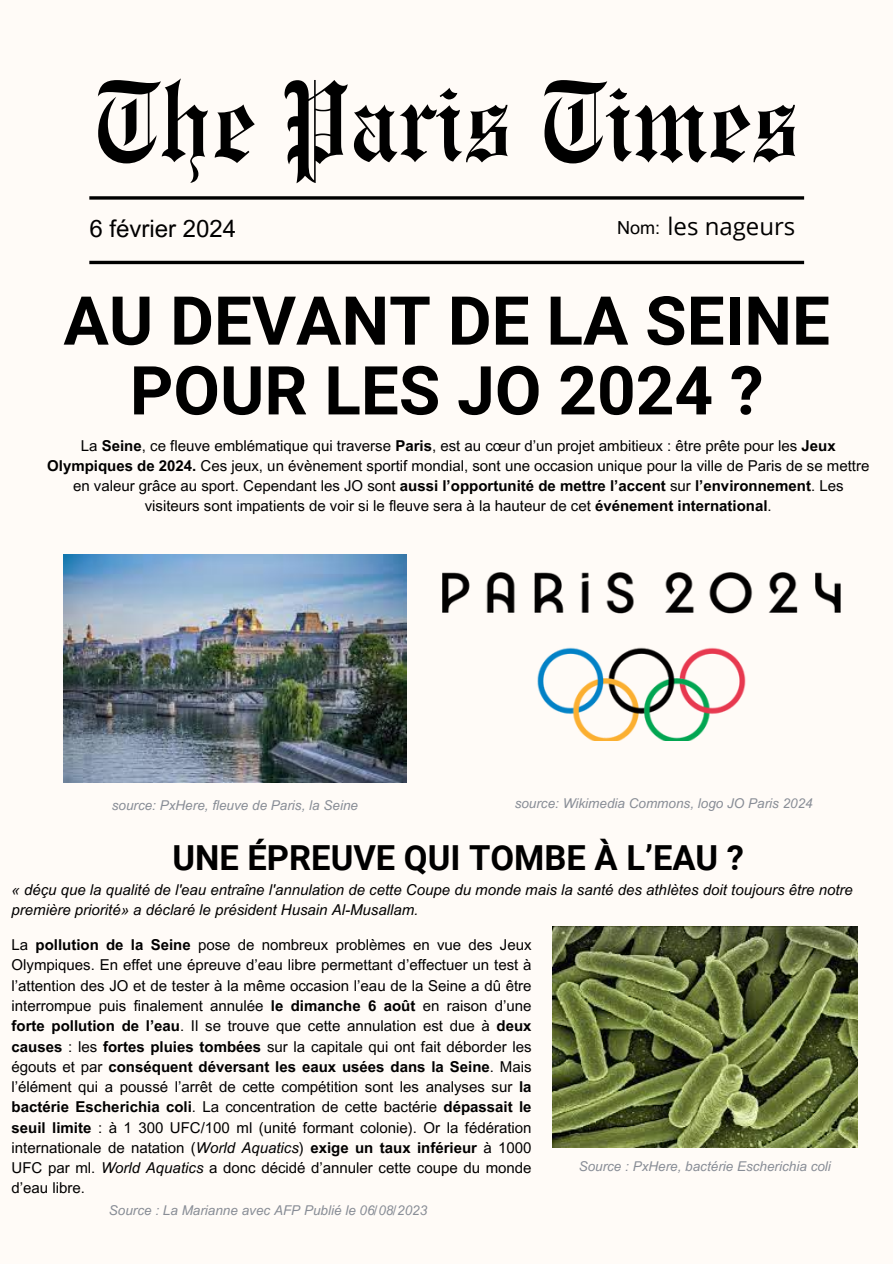
<style>
.page{position:relative;width:893px;height:1264px;background:#fff}
.page>*{position:absolute;margin:0;border:0;box-sizing:border-box;transform-origin:0 0}
.t1{font:114px "Engravers Old English BT";color:#000}
.t2{font:700 67.5px/69.8px "Roboto";color:#000;text-align:center}
.t3{font:700 34.5px "Roboto";color:#000}
.t4{font:24px "Arial MT Pro";color:#000}
.t5{font:24px "Open Sans";color:#000}
.t6{font:18px "Arial MT Pro";color:#000}
.t7{font:15px/20.2px "Arial MT Pro";color:#000;text-align:center}
.t8{font:italic 15px/20.2px "Arial MT Pro";color:#000}
.t9{font:italic 13.5px "Arial MT Pro";color:#888d96}
.s1{font-weight:700}
.s2{font-style:italic}
</style>
<div class="page">
<div style="left:0;top:0;width:892px;height:1263px;background:#fffbf7"></div>
<svg style="left:89px;top:196px;width:715px;height:4px;background:#272626"></svg>
<hr style="left:89px;top:261px;width:715px;height:3px;background:#000">
<img style="left:64px;top:554px;width:342px;height:228px">
<img style="left:442px;top:572px;width:397px;height:168px">
<img style="left:552px;top:926px;width:305px;height:221px">
<h4 class="t1" style="left:93px;top:55px;width:709px">The Paris Times</h4>
<p class="t4" style="left:89px;top:219px;width:148px">6 février 2024</p>
<p class="t6" style="left:617px;top:220px;width:45px">Nom:</p>
<p class="t5" style="left:667px;top:210px;width:129px">les nageurs</p>
<h2 class="t2" style="left:63px;top:287px;width:768px">AU DEVANT DE LA SEINE<br>POUR LES JO 2024 ?</h2>
<p class="t7" style="left:47px;top:437px;width:823px">La <span class="s1">Seine</span>, ce fleuve emblématique qui traverse <span class="s1">Paris</span>, est au cœur d’un projet ambitieux : être prête pour les <span class="s1">Jeux Olympiques de 2024.</span> Ces jeux, un évènement sportif mondial, sont une occasion unique pour la ville de Paris de se mettre en valeur grâce au sport. Cependant les JO sont <span class="s1">aussi l’opportunité de mettre l’accent</span> sur <span class="s1">l’environnement</span>. Les visiteurs sont impatients de voir si le fleuve sera à la hauteur de cet <span class="s1">événement international</span>.</p>
<p class="t9" style="left:112px;top:800px;width:248px">source: PxHere, fleuve de Paris, la Seine</p>
<p class="t9" style="left:514px;top:798px;width:299px">source: Wikimedia Commons, logo JO Paris 2024</p>
<p class="t3" style="left:172px;top:837px;width:573px">UNE ÉPREUVE QUI TOMBE À L’EAU ?</p>
<p class="t8" style="left:12px;top:881px;width:842px">« déçu que la qualité de l'eau entraîne l'annulation de cette Coupe du monde mais la santé des athlètes doit toujours être notre première priorité» a déclaré le président Husain Al-Musallam.</p>
<p class="t7" style="left:12px;top:936px;width:521px;text-align:justify">La <span class="s1">pollution de la Seine</span> pose de nombreux problèmes en vue des Jeux Olympiques. En effet une épreuve d’eau libre permettant d’effectuer un test à l’attention des JO et de tester à la même occasion l’eau de la Seine a dû être interrompue puis finalement annulée <span class="s1">le dimanche 6 août</span> en raison d’une <span class="s1">forte pollution de l’eau</span>. Il se trouve que cette annulation est due à <span class="s1">deux causes</span> : les <span class="s1">fortes pluies tombées</span> sur la capitale qui ont fait déborder les égouts et par <span class="s1">conséquent déversant les eaux usées dans la Seine</span>. Mais l’élément qui a poussé l’arrêt de cette compétition sont les analyses sur <span class="s1">la bactérie Escherichia coli</span>. La concentration de cette bactérie <span class="s1">dépassait le seuil limite</span> : à 1 300 UFC/100 ml (unité formant colonie). Or la fédération internationale de natation (<span class="s2">World Aquatics</span>) <span class="s1">exige un taux inférieur</span> à 1000<br>UFC par ml. <span class="s2">World Aquatics</span> a donc décidé d’annuler cette coupe du monde d’eau libre.</p>
<h3 class="t9" style="left:109px;top:1205px;width:320px">Source : La Marianne avec AFP Publié le 06/08/2023</h3>
<p class="t9" style="left:578px;top:1161px;width:254px">Source : PxHere, bactérie Escherichia coli</p>
</div>
